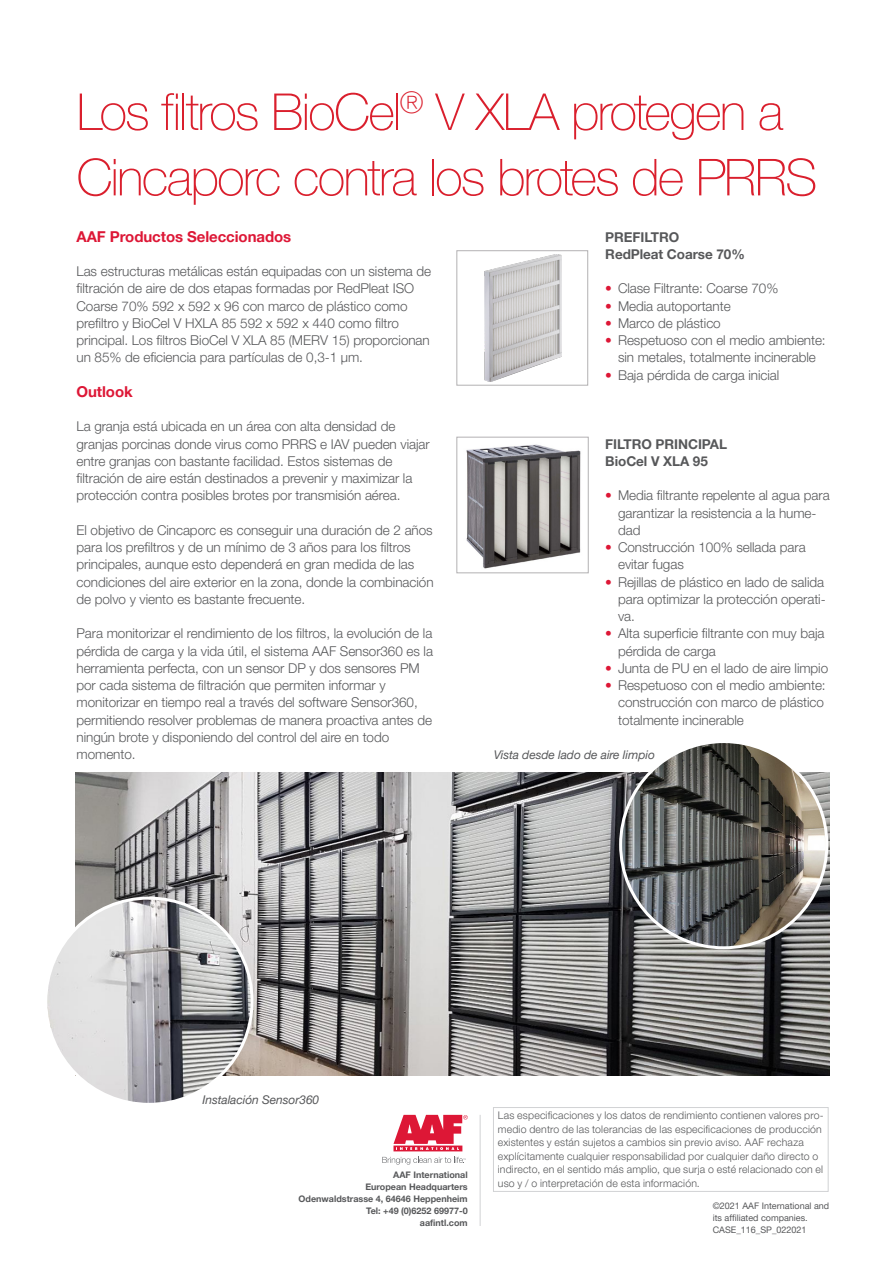
<style>
.page{position:relative;width:893px;height:1263px;background:#fff}
.page>*{position:absolute;margin:0;border:0;box-sizing:border-box;transform-origin:0 0}
.Titel_voorzijde{font:100 51px "Helvetica Neue LT Pro";letter-spacing:-.035em;color:#da1f2d}
.Heading_bold{font:700 15px "Helvetica Neue LT Pro";letter-spacing:-.005em;color:#dd1736}
.Bodytekst{font:300 13.5px/17.2px "Helvetica Neue LT Pro";letter-spacing:-.005em;color:#57585a}
.Heading_bold-2{font:300 13.5px/17.2px "Helvetica Neue LT Pro";letter-spacing:-.005em;color:#57585a}
.Bodytekst-2{font:700 13.5px/17.2px "Helvetica Neue LT Pro";letter-spacing:-.005em;color:#57585a}
.Bodytekst-3{font:italic 12px "Helvetica Neue LT Pro";letter-spacing:-.005em;color:#57585a}
.t1{font:300 10.5px/13.5px "Helvetica Neue LT Pro";letter-spacing:.015em;color:#57585a}
.t2{font:700 9px/12px "Helvetica Neue LT Pro";color:#57585a;text-align:right}
.t3{font:9px "Helvetica Neue LT Pro";color:#57585a}
.s1{color:#dd1736}
</style>
<div class="page">
<div style="left:493px;top:1107px;width:335px;height:84px;border:1px solid #d1d2d4"></div>
<hr style="left:480px;top:1115px;width:1px;height:111px;background:#d1d2d4">
<svg style="left:382px;top:1157px;width:84px;height:7px"></svg>
<svg style="left:393px;top:1115px;width:75px;height:36px"></svg>
<svg style="left:456px;top:573px;width:48px;height:1px"></svg>
<img style="left:76px;top:773px;width:753px;height:303px">
<img style="left:46px;top:898px;width:206px;height:206px;border-radius:103px">
<img style="left:621px;top:741px;width:206px;height:207px;border-radius:103px">
<img style="left:466px;top:444px;width:115px;height:125px">
<div style="left:456px;top:437px;width:133px;height:136px;border:1px solid #b3b1b3"></div>
<div style="left:456px;top:250px;width:132px;height:136px;border:1px solid #b3b1b3"></div>
<img style="left:484px;top:255px;width:78px;height:126px">
<p class="Titel_voorzijde" style="left:77px;top:82px;width:708px">Los filtros BioCel<sup>®</sup> V XLA protegen a</p>
<p class="Titel_voorzijde" style="left:77px;top:147px;width:742px">Cincaporc contra los brotes de PRRS</p>
<p class="Heading_bold" style="left:77px;top:227px;width:216px">AAF Productos Seleccionados</p>
<p class="Bodytekst-2" style="left:605px;top:228px;width:141px">PREFILTRO<br>RedPleat Coarse 70%</p>
<p class="Heading_bold-2" style="left:77px;top:262px;width:356px">Las estructuras metálicas están equipadas con un sistema de filtración de aire de dos etapas formadas por RedPleat ISO Coarse 70% 592 x 592 x 96 con marco de plástico como prefiltro y BioCel V HXLA 85 592 x 592 x 440 como filtro principal. Los filtros BioCel V XLA 85 (MERV 15) proporcionan un 85% de eficiencia para partículas de 0,3-1 μm.</p>
<p class="Heading_bold" style="left:77px;top:382px;width:58px">Outlook</p>
<p class="Bodytekst" style="left:77px;top:418px;width:355px">La granja está ubicada en un área con alta densidad de granjas porcinas donde virus como PRRS e IAV pueden viajar entre granjas con bastante facilidad. Estos sistemas de filtración de aire están destinados a prevenir y maximizar la protección contra posibles brotes por transmisión aérea.</p>
<p class="Bodytekst" style="left:77px;top:521px;width:359px">El objetivo de Cincaporc es conseguir una duración de 2 años para los prefiltros y de un mínimo de 3 años para los filtros principales, aunque esto dependerá en gran medida de las condiciones del aire exterior en la zona, donde la combinación de polvo y viento es bastante frecuente.</p>
<p class="Bodytekst" style="left:77px;top:625px;width:358px">Para monitorizar el rendimiento de los filtros, la evolución de la pérdida de carga y la vida útil, el sistema AAF Sensor360 es la herramienta perfecta, con un sensor DP y dos sensores PM por cada sistema de filtración que permiten informar y monitorizar en tiempo real a través del software Sensor360, permitiendo resolver problemas de manera proactiva antes de ningún brote y disponiendo del control del aire en todo momento.</p>
<p class="Bodytekst" style="left:605px;top:280px;width:175px"><span class="s1">•</span> Clase Filtrante: Coarse 70%</p>
<p class="Bodytekst" style="left:605px;top:297px;width:127px"><span class="s1">•</span> Media autoportante</p>
<p class="Bodytekst" style="left:605px;top:314px;width:117px"><span class="s1">•</span> Marco de plástico</p>
<p class="Bodytekst" style="left:605px;top:331px;width:222px;text-align:center"><span class="s1">•</span> Respetuoso con el medio ambiente: sin metales, totalmente incinerable</p>
<p class="Bodytekst" style="left:605px;top:366px;width:175px"><span class="s1">•</span> Baja pérdida de carga inicial</p>
<p class="Bodytekst-2" style="left:605px;top:435px;width:123px">FILTRO PRINCIPAL<br>BioCel V XLA 95</p>
<p class="Bodytekst" style="left:618px;top:487px;width:213px;text-indent:-13px"><span class="s1">•</span> Media filtrante repelente al agua para garantizar la resistencia a la hume&shy;dad</p>
<p class="Bodytekst" style="left:618px;top:538px;width:189px;text-indent:-13px"><span class="s1">•</span> Construcción 100% sellada para evitar fugas</p>
<p class="Bodytekst" style="left:618px;top:573px;width:209px;text-align:justify;text-indent:-13px"><span class="s1">•</span> Rejillas de plástico en lado de salida para optimizar la protección operati&shy;va.</p>
<p class="Bodytekst" style="left:618px;top:625px;width:208px;text-indent:-13px"><span class="s1">•</span> Alta superficie filtrante con muy baja pérdida de carga</p>
<p class="Bodytekst" style="left:605px;top:659px;width:224px"><span class="s1">•</span> Junta de PU en el lado de aire limpio</p>
<p class="Bodytekst" style="left:618px;top:676px;width:209px;text-indent:-13px"><span class="s1">•</span> Respetuoso con el medio ambiente: construcción con marco de plástico totalmente incinerable</p>
<p class="Bodytekst-3" style="left:494px;top:747px;width:163px">Vista desde lado de aire limpio</p>
<p class="Bodytekst-3" style="left:202px;top:1092px;width:118px">Instalación Sensor360</p>
<p class="t2" style="left:393px;top:1168px;width:76px">AAF International</p>
<p class="t2" style="left:365px;top:1180px;width:104px">European Headquarters</p>
<p class="t2" style="left:299px;top:1192px;width:171px">Odenwaldstrasse 4, 64646 Heppenheim</p>
<p class="t2" style="left:366px;top:1204px;width:103px">Tel: +49 (0)6252 69977-0 aafintl.com</p>
<p class="t1" style="left:498px;top:1109px;width:327px">Las especificaciones y los datos de rendimiento contienen valores pro&shy;medio dentro de las tolerancias de las especificaciones de producción existentes y están sujetos a cambios sin previo aviso. AAF rechaza explícitamente cualquier responsabilidad por cualquier daño directo o indirecto, en el sentido más amplio, que surja o esté relacionado con el uso y / o interpretación de esta información.</p>
<p class="t3" style="left:713px;top:1201px;width:118px">©2021 AAF International and</p>
<p class="t3" style="left:713px;top:1213px;width:97px">its affiliated companies.</p>
<p class="t3" style="left:713px;top:1225px;width:95px">CASE_116_SP_022021</p>
</div>
